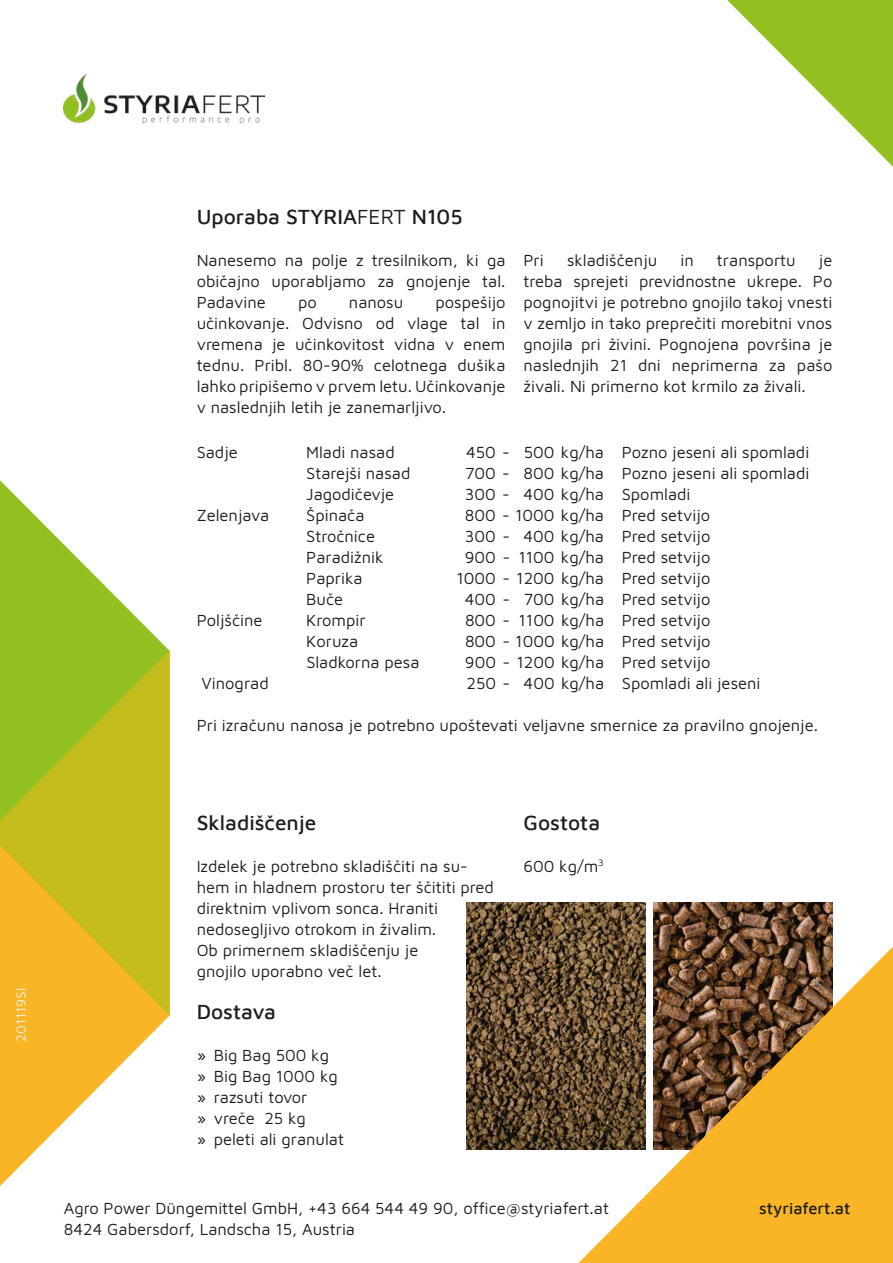
<style>
.page{position:relative;width:893px;height:1263px;background:#fff}
.page>*{position:absolute;margin:0;border:0;box-sizing:border-box;transform-origin:0 0}
.t1{font:500 21px "Maven Pro";color:#1d1d1b}
.t2{font:16.5px/21px "Maven Pro";color:#1d1d1b}
.t3{font:500 16.5px "Maven Pro";color:#1d1d1b}
.t4{font:13.5px "Maven Pro";color:#f2f2f2}
.s1{font-weight:400}
</style>
<div class="page">
<svg style="left:727px;top:0;width:166px;height:167px"></svg>
<svg style="left:0;top:480px;width:169px;height:171px"></svg>
<svg style="left:0;top:1016px;width:169px;height:170px"></svg>
<svg style="left:0;top:651px;width:169px;height:365px;background:#c5ba1f"></svg>
<img style="left:654px;top:903px;width:178px;height:44px">
<img style="left:467px;top:903px;width:178px;height:246px">
<svg style="left:579px;top:947px;width:314px;height:316px;background:#bd8f3e"></svg>
<img style="left:64px;top:73px;width:201px;height:51px">
<p class="t4" style="left:12px;top:1042px;width:55px;rotate:-90deg">201119SI</p>
<p class="t1" style="left:197px;top:202px;width:267px">Uporaba STYRIA<span class="s1">FERT</span> N105</p>
<p class="t2" style="left:197px;top:248px;width:310px;text-align:justify">Nanesemo na polje z tresilnikom, ki ga običajno uporabljamo za gnojenje tal.<br>Padavine</p>
<p class="t2" style="left:197px;top:290px;width:310px;text-align:justify;text-indent:239px">pospešijo učinkovanje. Odvisno od vlage tal in vremena je učinkovitost vidna v enem tednu. Pribl. 80-90% celotnega dušika lahko pripišemo v prvem letu. Učinkovanje v naslednjih letih je zanemarljivo.</p>
<p class="t2" style="left:298px;top:290px;width:20px">po</p>
<p class="t2" style="left:349px;top:290px;width:56px">nanosu</p>
<p class="t2" style="left:523px;top:248px;width:22px">Pri</p>
<p class="t2" style="left:567px;top:248px;width:92px">skladiščenju</p>
<p class="t2" style="left:680px;top:248px;width:15px">in</p>
<p class="t2" style="left:717px;top:248px;width:80px">transportu</p>
<p class="t2" style="left:523px;top:248px;width:310px;text-align:justify;text-indent:295px">je treba sprejeti previdnostne ukrepe. Po pognojitvi je potrebno gnojilo takoj vnesti v zemljo in tako preprečiti morebitni vnos gnojila pri živini. Pognojena površina je naslednjih 21 dni neprimerna za pašo živali. Ni primerno kot krmilo za živali.</p>
<p class="t2" style="left:197px;top:441px;width:43px">Sadje</p>
<p class="t2" style="left:306px;top:441px;width:90px">Mladi nasad</p>
<p class="t2" style="left:466px;top:441px;width:345px">450 - 500 kg/ha Pozno jeseni ali spomladi</p>
<p class="t2" style="left:306px;top:462px;width:106px">Starejši nasad</p>
<p class="t2" style="left:465px;top:462px;width:346px">700 - 800 kg/ha Pozno jeseni ali spomladi</p>
<p class="t2" style="left:306px;top:483px;width:90px">Jagodičevje</p>
<p class="t2" style="left:465px;top:483px;width:227px">300 - 400 kg/ha Spomladi</p>
<p class="t2" style="left:197px;top:504px;width:74px">Zelenjava</p>
<p class="t2" style="left:306px;top:504px;width:60px">Špinača</p>
<p class="t2" style="left:465px;top:504px;width:247px">800 - 1000 kg/ha Pred setvijo</p>
<p class="t2" style="left:306px;top:525px;width:70px">Stročnice</p>
<p class="t2" style="left:465px;top:525px;width:247px">300 - 400 kg/ha Pred setvijo</p>
<p class="t2" style="left:306px;top:546px;width:79px">Paradižnik</p>
<p class="t2" style="left:465px;top:546px;width:247px">900 - 1100 kg/ha Pred setvijo</p>
<p class="t2" style="left:306px;top:567px;width:58px">Paprika</p>
<p class="t2" style="left:456px;top:567px;width:255px">1000 - 1200 kg/ha Pred setvijo</p>
<p class="t2" style="left:306px;top:588px;width:39px">Buče</p>
<p class="t2" style="left:465px;top:588px;width:247px">400 - 700 kg/ha Pred setvijo</p>
<p class="t2" style="left:197px;top:609px;width:67px">Poljščine</p>
<p class="t2" style="left:306px;top:609px;width:61px">Krompir</p>
<p class="t2" style="left:465px;top:609px;width:247px">800 - 1100 kg/ha Pred setvijo</p>
<p class="t2" style="left:306px;top:630px;width:53px">Koruza</p>
<p class="t2" style="left:465px;top:630px;width:247px">800 - 1000 kg/ha Pred setvijo</p>
<p class="t2" style="left:306px;top:651px;width:115px">Sladkorna pesa</p>
<p class="t2" style="left:465px;top:651px;width:247px">900 - 1200 kg/ha Pred setvijo</p>
<p class="t2" style="left:202px;top:672px;width:69px">Vinograd</p>
<p class="t2" style="left:466px;top:672px;width:296px">250 - 400 kg/ha Spomladi ali jeseni</p>
<p class="t2" style="left:197px;top:714px;width:623px">Pri izračunu nanosa je potrebno upoštevati veljavne smernice za pravilno gnojenje.</p>
<p class="t1" style="left:197px;top:808px;width:121px">Skladiščenje</p>
<p class="t2" style="left:197px;top:854px;width:299px">Izdelek je potrebno skladiščiti na su&shy;hem in hladnem prostoru ter ščititi pred direktnim vplivom sonca. Hraniti nedosegljivo otrokom in živalim.<br>Ob primernem skladiščenju je<br>gnojilo uporabno več let.</p>
<p class="t1" style="left:197px;top:997px;width:81px">Dostava</p>
<p class="t2" style="left:197px;top:1043px;width:149px">» Big Bag 500 kg<br>» Big Bag 1000 kg » razsuti tovor<br>» vreče 25 kg<br>» peleti ali granulat</p>
<p class="t1" style="left:523px;top:808px;width:78px">Gostota</p>
<p class="t2" style="left:523px;top:854px;width:82px">600 kg/m<sup>3</sup></p>
<p class="t2" style="left:64px;top:1196px;width:547px">Agro Power Düngemittel GmbH, +43 664 544 49 90, office@styriafert.at<br>8424 Gabersdorf, Landscha 15, Austria</p>
<p class="t3" style="left:759px;top:1197px;width:93px">styriafert.at</p>
</div>
